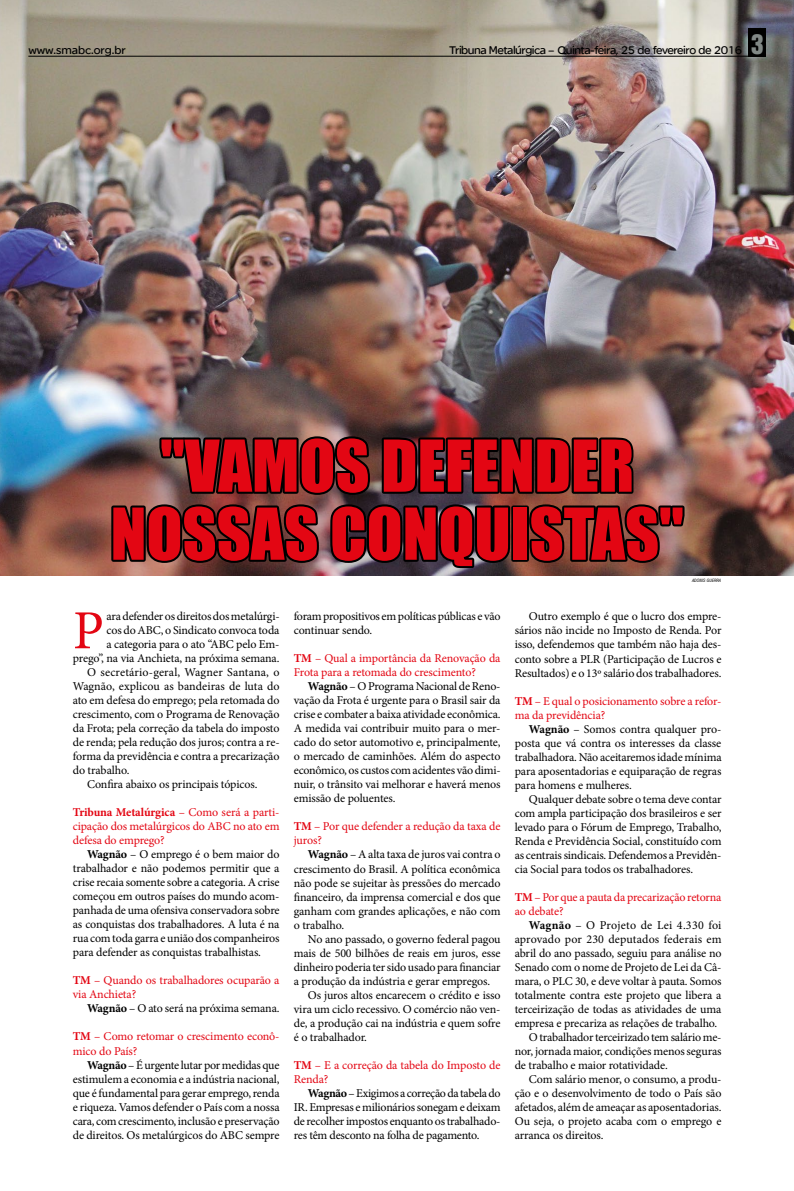
<style>
.page{position:relative;width:794px;height:1191px;background:#fff}
.page>*{position:absolute;margin:0;border:0;box-sizing:border-box;transform-origin:0 0}
.t1{font:66px/68px "Impact";color:#e30613;text-align:center}
.t2{font:55.1px "Minion Pro";color:#e30613}
.t3{font:12px/14px "Minion Pro";letter-spacing:-.01em;color:#000;text-align:justify}
.t4{font:12px/14px "Minion Pro";letter-spacing:-.01em;color:#e30613}
.t5{font:12px "Minion Pro";letter-spacing:.015em;color:#000}
.t6{font:12px "SE Optimist Semi";letter-spacing:-.04em;color:#000}
.t7{font:12px "Minion Pro";letter-spacing:.02em;color:#000}
.t8{font:12px "SE Optimist Semi";color:#000}
.t9{font:italic condensed 4.4px "Swiss 721 BT";color:#000}
.s1{font-family:"Helvetica Inserat";font-size:25px;color:#818886}
.s2{font-weight:700}
</style>
<div class="page">
<img style="left:0;top:0;width:794px;height:575px">
<hr style="left:28px;top:56px;width:738px;height:1px;background:#000">
<div style="left:749px;top:28px;width:17px;height:29px;background:#000"></div>
<img style="left:109px;top:394px;width:577px;height:177px">
<p class="t8" style="left:28px;top:43px;width:99px">www.smabc.org.br</p>
<p class="t6" style="left:449px;top:43px;width:316px">Tribuna Metalúrgica – Quinta-feira, 25 de fevereiro de 2016 <span class="s1">3</span></p>
<h1 class="t1" style="left:111px;top:430px;width:574px">"VAMOS DEFENDER<br>NOSSAS CONQUISTAS"</h1>
<p class="t9" style="left:692px;top:577px;width:31px">ADONIS GUERRA</p>
<h2 class="t2" style="left:73px;top:594px;width:33px">P</h2>
<p class="t3" style="left:107px;top:609px;width:175px">ara defender os direitos dos metalúrgi-</p>
<p class="t3" style="left:107px;top:623px;width:174px">cos do ABC, o Sindicato convoca toda</p>
<p class="t3" style="left:107px;top:637px;width:174px">a categoria para o ato “ABC pelo Em-</p>
<p class="t3" style="left:73px;top:651px;width:208px">prego”, na via Anchieta, na próxima semana.</p>
<p class="t5" style="left:87px;top:664px;width:194px">O secretário-geral, Wagner Santana, o</p>
<p class="t3" style="left:73px;top:679px;width:208px">Wagnão, explicou as bandeiras de luta do</p>
<p class="t3" style="left:73px;top:693px;width:208px">ato em defesa do emprego; pela retomada do</p>
<p class="t3" style="left:73px;top:707px;width:208px">crescimento, com o Programa de Renovação</p>
<p class="t3" style="left:73px;top:721px;width:208px">da Frota; pela correção da tabela do imposto</p>
<p class="t3" style="left:73px;top:735px;width:208px">de renda; pela redução dos juros; contra a re-</p>
<p class="t3" style="left:73px;top:749px;width:208px">forma da previdência e contra a precarização</p>
<p class="t3" style="left:73px;top:763px;width:58px">do trabalho.</p>
<p class="t3" style="left:87px;top:777px;width:172px">Confira abaixo os principais tópicos.</p>
<p class="t4" style="left:73px;top:805px;width:208px;text-align:justify"><span class="s2">Tribuna Metalúrgica</span> – Como será a parti&shy;cipação dos metalúrgicos do ABC no ato em defesa do emprego?</p>
<p class="t3" style="left:73px;top:847px;width:208px;text-indent:14px"><span class="s2">Wagnão</span> – O emprego é o bem maior do trabalhador e não podemos permitir que a crise recaia somente sobre a categoria. A crise começou em outros países do mundo acom&shy;panhada de uma ofensiva conservadora sobre as conquistas dos trabalhadores. A luta é na rua com toda garra e união dos companheiros para defender as conquistas trabalhistas.</p>
<p class="t4" style="left:73px;top:973px;width:208px"><span class="s2">TM</span> – Quando os trabalhadores ocuparão a via Anchieta?</p>
<p class="t3" style="left:87px;top:1001px;width:194px"><span class="s2">Wagnão</span> – O ato será na próxima semana.</p>
<p class="t4" style="left:73px;top:1029px;width:208px"><span class="s2">TM</span> – Como retomar o crescimento econô&shy;mico do País?</p>
<p class="t3" style="left:73px;top:1057px;width:208px;text-indent:14px"><span class="s2">Wagnão</span> – É urgente lutar por medidas que estimulem a economia e a indústria nacional, que é fundamental para gerar emprego, renda e riqueza. Vamos defender o País com a nossa cara, com crescimento, inclusão e preservação de direitos. Os metalúrgicos do ABC sempre</p>
<p class="t3" style="left:294px;top:609px;width:208px">foram propositivos em políticas públicas e vão continuar sendo.</p>
<p class="t4" style="left:294px;top:651px;width:208px"><span class="s2">TM</span> – Qual a importância da Renovação da<br>Frota para a retomada do crescimento?</p>
<p class="t3" style="left:294px;top:679px;width:208px;text-indent:14px"><span class="s2">Wagnão</span> – O Programa Nacional de Reno&shy;vação da Frota é urgente para o Brasil sair da crise e combater a baixa atividade econômica.<br>A medida vai contribuir muito para o mer&shy;cado do setor automotivo e, principalmente, o mercado de caminhões. Além do aspecto econômico, os custos com acidentes vão dimi&shy;nuir, o trânsito vai melhorar e haverá menos emissão de poluentes.</p>
<p class="t4" style="left:294px;top:819px;width:208px"><span class="s2">TM</span> – Por que defender a redução da taxa de juros?</p>
<p class="t3" style="left:294px;top:847px;width:208px;text-indent:14px"><span class="s2">Wagnão</span> – A alta taxa de juros vai contra o crescimento do Brasil. A política econômica não pode se sujeitar às pressões do mercado financeiro, da imprensa comercial e dos que ganham com grandes aplicações, e não com o trabalho.</p>
<p class="t3" style="left:308px;top:931px;width:194px">No ano passado, o governo federal pagou</p>
<p class="t3" style="left:294px;top:945px;width:208px">mais de 500 bilhões de reais em juros, esse</p>
<p class="t3" style="left:294px;top:959px;width:208px">dinheiro poderia ter sido usado para financiar</p>
<p class="t3" style="left:294px;top:973px;width:198px">a produção da indústria e gerar empregos.</p>
<p class="t3" style="left:308px;top:987px;width:194px">Os juros altos encarecem o crédito e isso</p>
<p class="t3" style="left:294px;top:1001px;width:208px">vira um ciclo recessivo. O comércio não ven-</p>
<p class="t3" style="left:294px;top:1015px;width:208px">de, a produção cai na indústria e quem sofre</p>
<p class="t3" style="left:294px;top:1029px;width:75px">é o trabalhador.</p>
<p class="t4" style="left:294px;top:1057px;width:208px"><span class="s2">TM</span> – E a correção da tabela do Imposto de<br>Renda?</p>
<p class="t3" style="left:294px;top:1085px;width:208px;text-indent:14px"><span class="s2">Wagnão</span> – Exigimos a correção da tabela do IR. Empresas e milionários sonegam e deixam de recolher impostos enquanto os trabalhado&shy;res têm desconto na folha de pagamento.</p>
<p class="t3" style="left:515px;top:609px;width:208px;text-indent:14px">Outro exemplo é que o lucro dos empre&shy;sários não incide no Imposto de Renda. Por isso, defendemos que também não haja des&shy;conto sobre a PLR (Participação de Lucros e Resultados) e o 13º salário dos trabalhadores.</p>
<p class="t4" style="left:515px;top:693px;width:208px"><span class="s2">TM</span> – E qual o posicionamento sobre a refor&shy;ma da previdência?</p>
<p class="t3" style="left:515px;top:721px;width:208px;text-indent:14px"><span class="s2">Wagnão</span> – Somos contra qualquer pro&shy;posta que vá contra os interesses da classe trabalhadora. Não aceitaremos idade mínima para aposentadorias e equiparação de regras para homens e mulheres.</p>
<p class="t3" style="left:515px;top:792px;width:208px;text-indent:14px">Qualquer debate sobre o tema deve contar com ampla participação dos brasileiros e ser levado para o Fórum de Emprego, Trabalho, Renda e Previdência Social, constituído com as centrais sindicais. Defendemos a Previdên&shy;cia Social para todos os trabalhadores.</p>
<p class="t4" style="left:515px;top:890px;width:208px"><span class="s2">TM</span> – Por que a pauta da precarização retorna ao debate?</p>
<p class="t7" style="left:529px;top:916px;width:194px"><span class="s2">Wagnão</span> – O Projeto de Lei 4.330 foi</p>
<p class="t5" style="left:515px;top:930px;width:208px">aprovado por 230 deputados federais em</p>
<p class="t3" style="left:515px;top:946px;width:208px">abril do ano passado, seguiu para análise no</p>
<p class="t3" style="left:515px;top:960px;width:208px">Senado com o nome de Projeto de Lei da Câ-</p>
<p class="t3" style="left:515px;top:974px;width:208px">mara, o PLC 30, e deve voltar à pauta. Somos</p>
<p class="t3" style="left:515px;top:988px;width:208px">totalmente contra este projeto que libera a</p>
<p class="t3" style="left:515px;top:1002px;width:208px">terceirização de todas as atividades de uma</p>
<p class="t3" style="left:515px;top:1016px;width:204px">empresa e precariza as relações de trabalho.</p>
<p class="t3" style="left:529px;top:1030px;width:194px">O trabalhador terceirizado tem salário me-</p>
<p class="t3" style="left:515px;top:1044px;width:208px">nor, jornada maior, condições menos seguras</p>
<p class="t3" style="left:515px;top:1058px;width:155px">de trabalho e maior rotatividade.</p>
<p class="t3" style="left:529px;top:1072px;width:194px">Com salário menor, o consumo, a produ-</p>
<p class="t3" style="left:515px;top:1086px;width:208px">ção e o desenvolvimento de todo o País são</p>
<p class="t3" style="left:515px;top:1100px;width:208px">afetados, além de ameaçar as aposentadorias.</p>
<p class="t3" style="left:515px;top:1114px;width:208px">Ou seja, o projeto acaba com o emprego e</p>
<p class="t3" style="left:515px;top:1128px;width:90px">arranca os direitos.</p>
</div>
